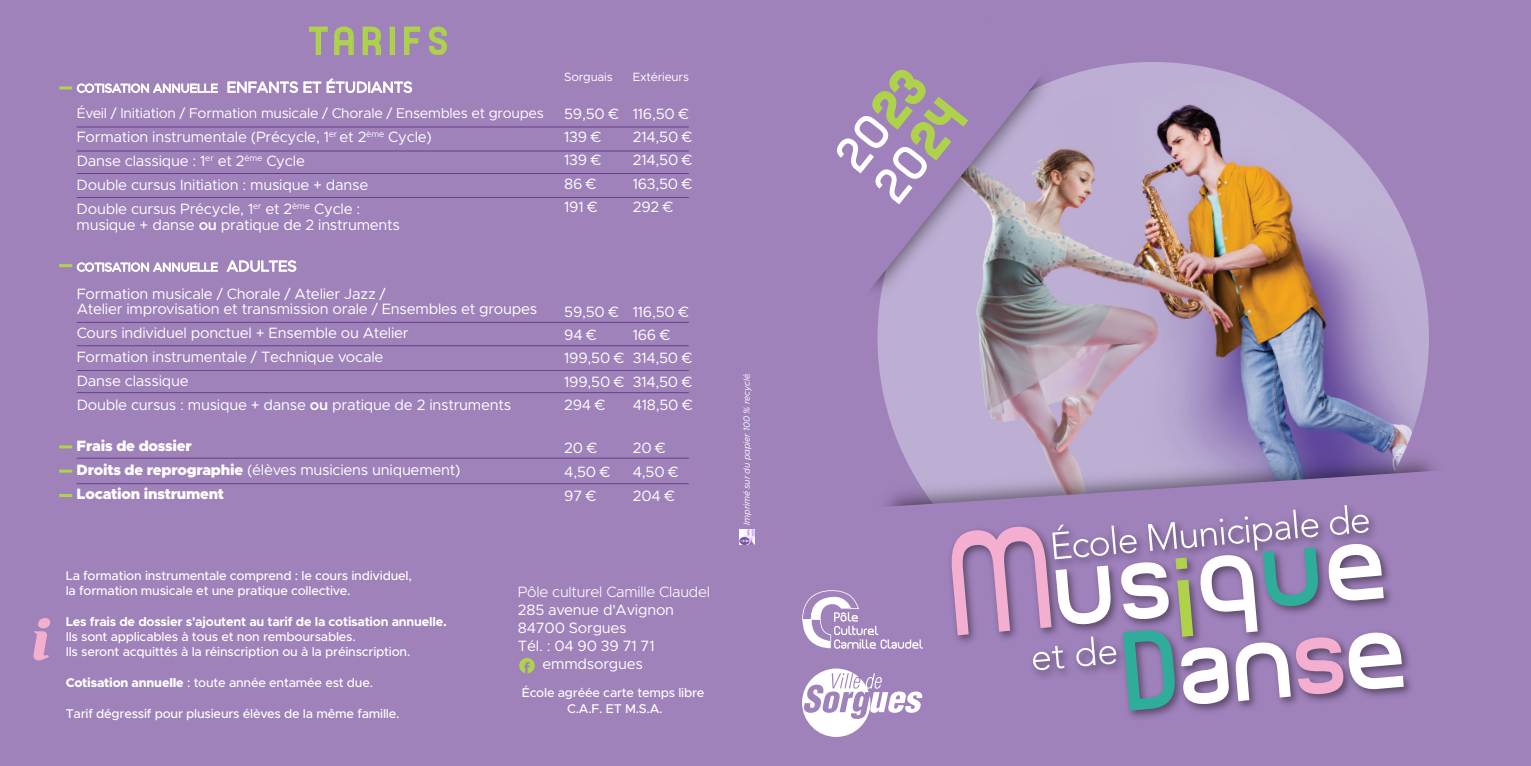
<style>
.page{position:relative;width:1531px;height:766px;background:#fff}
.page>*{position:absolute;margin:0;border:0;box-sizing:border-box;transform-origin:0 0}
.t1{font:47.55px/49.3px "Planet Estyle";color:#fff}
.t2{font:36.6px "Planet Estyle";letter-spacing:.2em;color:#aed249}
.t3{font:15px/23.2px "Metropolis";letter-spacing:-.015em;color:#fff}
.t4{font:900 15px/24px "Metropolis";letter-spacing:-.015em;color:#fff}
.t5{font:300 15px "Metropolis";letter-spacing:-.015em;color:#fff}
.t6{font:14.25px "Metropolis";letter-spacing:-.015em;color:#fff}
.t7{font:500 12.75px/15.3px "Metropolis";letter-spacing:-.015em;color:#fff}
.t8{font:700 12.75px "Metropolis";letter-spacing:-.015em;color:#fff}
.t9{font:12px "Metropolis";letter-spacing:-.015em;color:#fff}
.t10{font:italic 9px "Metropolis";letter-spacing:-.02em;color:#fff}
.s1{font-weight:600}
.s2{font-weight:400}
.s3{font-weight:800}
.s4{color:#aed249}
</style>
<div class="page">
<div style="left:0;top:0;width:1531px;height:765px;background:#9f81bb"></div>
<img style="left:877px;top:62px;width:552px;height:551px;border-radius:276px">
<img style="left:899px;top:444px;width:534px;height:23px">
<svg style="left:867px;top:467px;width:568px;height:231px"></svg>
<img style="left:945px;top:498px;width:473px;height:220px">
<svg style="left:950px;top:505px;width:454px;height:205px"></svg>
<img style="left:1047px;top:78px;width:14px;height:228px">
<svg style="left:871px;top:77px;width:176px;height:239px"></svg>
<svg style="left:871px;top:69px;width:99px;height:94px"></svg>
<svg style="left:309px;top:26px;width:45px;height:29px"></svg>
<svg style="left:362px;top:26px;width:19px;height:29px"></svg>
<div style="left:390px;top:27px;width:5px;height:28px;border:2px solid #aed249"></div>
<svg style="left:404px;top:26px;width:17px;height:29px"></svg>
<svg style="left:428px;top:26px;width:19px;height:29px"></svg>
<svg style="left:802px;top:668px;width:120px;height:68px"></svg>
<svg style="left:519px;top:657px;width:16px;height:16px"></svg>
<svg style="left:227px;top:78px;width:185px;height:15px"></svg>
<svg style="left:59px;top:84px;width:159px;height:9px"></svg>
<svg style="left:226px;top:260px;width:71px;height:12px"></svg>
<svg style="left:59px;top:262px;width:159px;height:10px"></svg>
<svg style="left:802px;top:590px;width:121px;height:58px"></svg>
<svg style="left:59px;top:445px;width:13px;height:3px"></svg>
<svg style="left:59px;top:469px;width:13px;height:3px"></svg>
<svg style="left:59px;top:494px;width:13px;height:3px"></svg>
<svg style="left:33px;top:618px;width:17px;height:42px"></svg>
<img style="left:739px;top:529px;width:16px;height:15px">
<h2 class="t2" style="left:310px;top:17px;width:141px">TARIFS</h2>
<p class="t6" style="left:77px;top:105px;width:469px">Éveil / Initiation / Formation musicale / Chorale / Ensembles et groupes</p>
<p class="t3" style="left:77px;top:125px;width:357px;line-height:24px">Formation instrumentale (Précycle, 1<sup>er</sup> et 2<sup>ème</sup> Cycle)<br>Danse classique : 1<sup>er</sup> et 2<sup>ème</sup> Cycle<br>Double cursus Initiation : musique + danse<br>Double cursus Précycle, 1<sup>er</sup> et 2<sup>ème</sup> Cycle :</p>
<p class="t3" style="left:77px;top:213px;width:325px">musique + danse <span class="s1">ou</span> pratique de 2 instruments</p>
<p class="t9" style="left:564px;top:69px;width:50px">Sorguais</p>
<p class="t9" style="left:633px;top:69px;width:58px">Extérieurs</p>
<p class="t3" style="left:564px;top:102px;width:56px">59,50 €<br>139 €<br>139 €<br>86 €<br>191 €</p>
<p class="t3" style="left:633px;top:102px;width:61px">116,50 €<br>214,50 €<br>214,50 €<br>163,50 €<br>292 €</p>
<p class="t3" style="left:77px;top:286px;width:462px;line-height:15px">Formation musicale / Chorale / Atelier Jazz /<br>Atelier improvisation et transmission orale / Ensembles et groupes</p>
<p class="t3" style="left:77px;top:321px;width:436px;line-height:24px">Cours individuel ponctuel + Ensemble ou Atelier<br>Formation instrumentale / Technique vocale<br>Danse classique<br>Double cursus : musique + danse <span class="s1">ou</span> pratique de 2 instruments</p>
<p class="t3" style="left:564px;top:300px;width:62px">59,50 €<br>94 €<br>199,50 €<br>199,50 €<br>294 €</p>
<p class="t3" style="left:633px;top:300px;width:61px">116,50 €<br>166 €<br>314,50 €<br>314,50 €<br>418,50 €</p>
<p class="t4" style="left:77px;top:434px;width:385px">Frais de dossier<br>Droits de reprographie <span class="s2">(élèves musiciens uniquement)<br></span>Location instrument</p>
<p class="t3" style="left:564px;top:435px;width:47px;line-height:24px">20 €<br>4,50 €<br>97 €</p>
<p class="t3" style="left:633px;top:435px;width:47px;line-height:24px">20 €<br>4,50 €<br>204 €</p>
<p class="t7" style="left:66px;top:567px;width:348px">La formation instrumentale comprend : le cours individuel, la formation musicale et une pratique collective.</p>
<p class="t8" style="left:66px;top:613px;width:382px">Les frais de dossier s'ajoutent au tarif de la cotisation annuelle.</p>
<p class="t7" style="left:66px;top:628px;width:346px">Ils sont applicables à tous et non remboursables.<br>Ils seront acquittés à la réinscription ou à la préinscription.</p>
<p class="t7" style="left:66px;top:674px;width:309px"><span class="s3">Cotisation annuelle</span> : toute année entamée est due.</p>
<p class="t7" style="left:66px;top:705px;width:335px">Tarif dégressif pour plusieurs élèves de la même famille.</p>
<p class="t5" style="left:518px;top:582px;width:194px">Pôle culturel Camille Claudel</p>
<p class="t3" style="left:518px;top:598px;width:158px">285 avenue d'Avignon</p>
<p class="t3" style="left:518px;top:616px;width:110px">84700 Sorgues</p>
<p class="t3" style="left:518px;top:634px;width:138px">Tél. : 04 90 39 71 71</p>
<p class="t3" style="left:542px;top:652px;width:102px">emmdsorgues</p>
<p class="t7" style="left:522px;top:685px;width:184px;text-align:center">École agréée carte temps libre<br>C.A.F. ET M.S.A.</p>
<p class="t10" style="left:741px;top:524px;width:154px;rotate:-90deg">Imprimé sur du papier 100 % recyclé.</p>
<h1 class="t1" style="left:828px;top:147px;width:115px;rotate:-51deg">20<span class="s4">23<br></span>20<span class="s4">24</span></h1>
</div>
